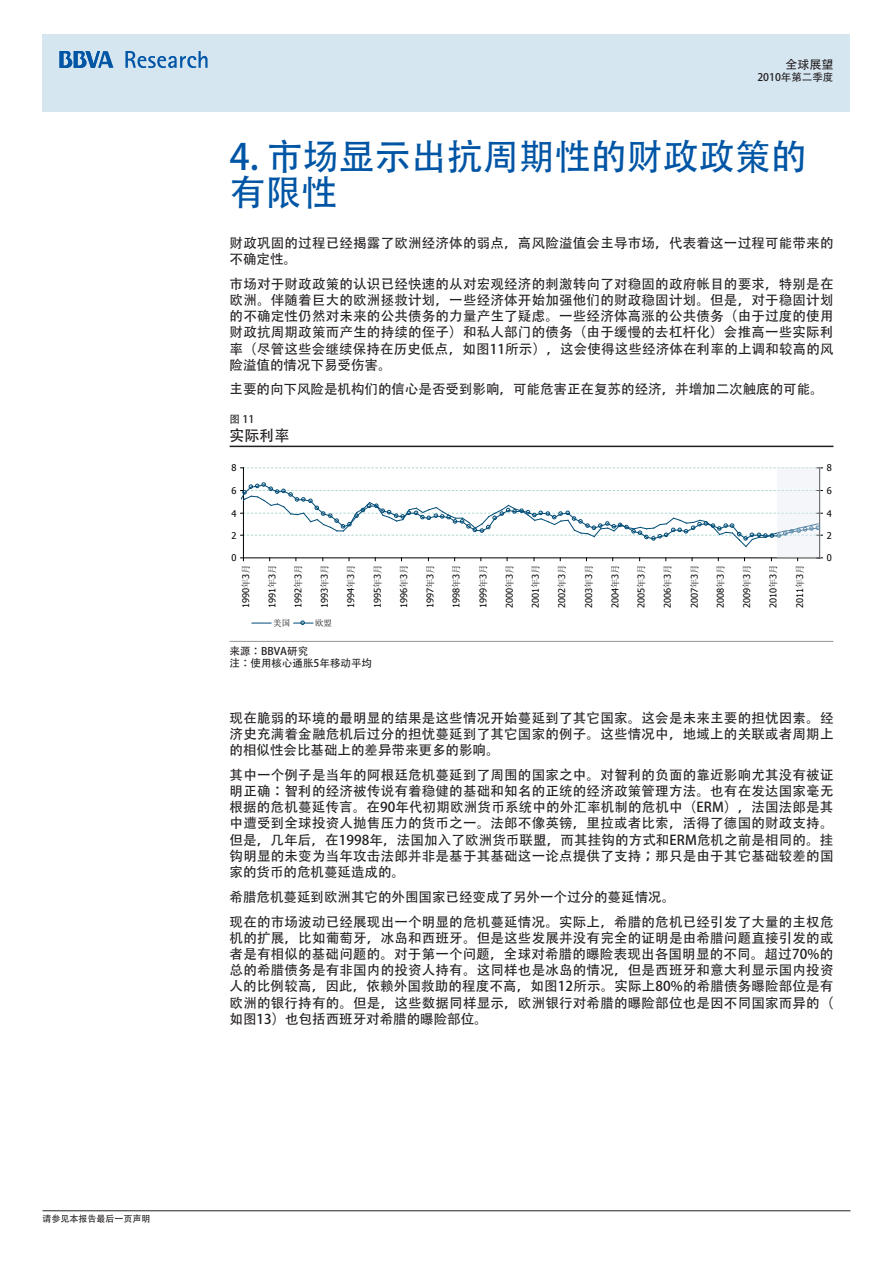
<style>
.page{position:relative;width:893px;height:1263px;background:#fff}
.page>*{position:absolute;margin:0;border:0;box-sizing:border-box;transform-origin:0 0}
.Titulo_Capitulo{font:36px/36px "Adobe Heiti Std";color:#0155a5}
.Tablas_-_2_titular_O{font:15px "Adobe Heiti Std";color:#231f20}
.C__de_Texto{font:13.5px/16.2px "Adobe Heiti Std";letter-spacing:.015em;color:#231f20;text-align:justify}
.t1{font:12px "Adobe Heiti Std";color:#231f20}
.Tablas_-_5_fuente_OK{font:10.5px/12.6px "Adobe Heiti Std";color:#231f20}
.Tablas_-_1__Indicado{font:10.5px "Adobe Heiti Std";color:#231f20}
.t2{font:9.15px "Tahoma";letter-spacing:-.01em;color:#000}
.t3{font:9px "Adobe Heiti Std";color:#231f20}
.t4{font:8.55px "Sim Sun";color:#000}
.s1{font-family:"Sim Sun"}
</style>
<div class="page">
<div style="left:43px;top:34px;width:807px;height:77px;background:#d6e6f0"></div>
<svg style="left:125px;top:51px;width:83px;height:17px"></svg>
<svg style="left:60px;top:51px;width:54px;height:17px"></svg>
<hr style="left:43px;top:1210px;width:807px;height:1px;background:#231f20">
<hr style="left:230px;top:446px;width:603px;height:1px;background:#231f20">
<hr style="left:243px;top:468px;width:1px;height:90px;background:#000">
<hr style="left:243px;top:558px;width:577px;height:1px;background:#000">
<svg style="left:241px;top:468px;width:581px;height:1px"></svg>
<svg style="left:241px;top:482px;width:581px;height:65px"></svg>
<svg style="left:252px;top:623px;width:19px;height:1px"></svg>
<svg style="left:294px;top:621px;width:19px;height:4px"></svg>
<div style="left:777px;top:467px;width:44px;height:91px;background:#e5eaf5;opacity:.41"></div>
<hr style="left:230px;top:641px;width:603px;height:1px;background:#939598">
<p class="t3" style="left:43px;top:1213px;width:109px">请参见本报告最后一页声明</p>
<p class="t1" style="left:785px;top:57px;width:50px">全球展望</p>
<p class="Tablas_-_5_fuente_OK" style="left:757px;top:71px;width:78px">2010年第二季度</p>
<p class="Titulo_Capitulo" style="left:230px;top:140px;width:579px">4. 市场显示出抗周期性的财政政策的有限性</p>
<p class="C__de_Texto" style="left:230px;top:235px;width:605px">财政巩固的过程已经揭露了欧洲经济体的弱点，高风险溢值会主导市场，代表着这一过程可能带来的不确定性。</p>
<p class="C__de_Texto" style="left:230px;top:276px;width:605px">市场对于财政政策的认识已经快速的从对宏观经济的刺激转向了对稳固的政府帐目的要求，特别是在欧洲。伴随着巨大的欧洲拯救计划，一些经济体开始加强他们的财政稳固计划。但是，对于稳固计划的不确定性仍然对未来的公共债务的力量产生了疑虑。一些经济体高涨的公共债务（由于过度的使用财政抗周期政策而产生的持续的侄子）和私人部门的债务（由于缓慢的去杠杆化）会推高一些实际利率（尽管这些会继续保持在历史低点，如图11所示），这会使得这些经济体在利率的上调和较高的风险溢值的情况下易受伤害。</p>
<p class="C__de_Texto" style="left:230px;top:382px;width:595px">主要的向下风险是机构们的信心是否受到影响，可能危害正在复苏的经济，并增加二次触底的可能。</p>
<p class="Tablas_-_1__Indicado" style="left:230px;top:413px;width:26px">图 11</p>
<p class="Tablas_-_2_titular_O" style="left:230px;top:427px;width:61px">实际利率</p>
<p class="t2" style="left:231px;top:462px;width:7px">8</p>
<p class="t2" style="left:827px;top:462px;width:7px">8</p>
<p class="t2" style="left:231px;top:485px;width:7px">6</p>
<p class="t2" style="left:827px;top:485px;width:7px">6</p>
<p class="t2" style="left:231px;top:507px;width:7px">4</p>
<p class="t2" style="left:827px;top:507px;width:7px">4</p>
<p class="t2" style="left:231px;top:529px;width:7px">2</p>
<p class="t2" style="left:827px;top:529px;width:7px">2</p>
<p class="t2" style="left:231px;top:552px;width:7px">0</p>
<p class="t2" style="left:827px;top:552px;width:7px">0</p>
<p class="t2" style="left:240px;top:608px;width:45px;rotate:-90deg">1990<span class="s1">年</span>3<span class="s1">月</span></p>
<p class="t2" style="left:266px;top:608px;width:45px;rotate:-90deg">1991<span class="s1">年</span>3<span class="s1">月</span></p>
<p class="t2" style="left:292px;top:608px;width:45px;rotate:-90deg">1992<span class="s1">年</span>3<span class="s1">月</span></p>
<p class="t2" style="left:318px;top:608px;width:45px;rotate:-90deg">1993<span class="s1">年</span>3<span class="s1">月</span></p>
<p class="t2" style="left:345px;top:608px;width:45px;rotate:-90deg">1994<span class="s1">年</span>3<span class="s1">月</span></p>
<p class="t2" style="left:371px;top:608px;width:45px;rotate:-90deg">1995<span class="s1">年</span>3<span class="s1">月</span></p>
<p class="t2" style="left:398px;top:608px;width:45px;rotate:-90deg">1996<span class="s1">年</span>3<span class="s1">月</span></p>
<p class="t2" style="left:424px;top:608px;width:45px;rotate:-90deg">1997<span class="s1">年</span>3<span class="s1">月</span></p>
<p class="t2" style="left:450px;top:608px;width:45px;rotate:-90deg">1998<span class="s1">年</span>3<span class="s1">月</span></p>
<p class="t2" style="left:477px;top:608px;width:45px;rotate:-90deg">1999<span class="s1">年</span>3<span class="s1">月</span></p>
<p class="t2" style="left:503px;top:608px;width:45px;rotate:-90deg">2000<span class="s1">年</span>3<span class="s1">月</span></p>
<p class="t2" style="left:529px;top:608px;width:45px;rotate:-90deg">2001<span class="s1">年</span>3<span class="s1">月</span></p>
<p class="t2" style="left:556px;top:608px;width:45px;rotate:-90deg">2002<span class="s1">年</span>3<span class="s1">月</span></p>
<p class="t2" style="left:583px;top:608px;width:45px;rotate:-90deg">2003<span class="s1">年</span>3<span class="s1">月</span></p>
<p class="t2" style="left:609px;top:608px;width:45px;rotate:-90deg">2004<span class="s1">年</span>3<span class="s1">月</span></p>
<p class="t2" style="left:635px;top:608px;width:45px;rotate:-90deg">2005<span class="s1">年</span>3<span class="s1">月</span></p>
<p class="t2" style="left:661px;top:608px;width:45px;rotate:-90deg">2006<span class="s1">年</span>3<span class="s1">月</span></p>
<p class="t2" style="left:688px;top:608px;width:45px;rotate:-90deg">2007<span class="s1">年</span>3<span class="s1">月</span></p>
<p class="t2" style="left:714px;top:608px;width:45px;rotate:-90deg">2008<span class="s1">年</span>3<span class="s1">月</span></p>
<p class="t2" style="left:741px;top:608px;width:45px;rotate:-90deg">2009<span class="s1">年</span>3<span class="s1">月</span></p>
<p class="t2" style="left:767px;top:608px;width:45px;rotate:-90deg">2010<span class="s1">年</span>3<span class="s1">月</span></p>
<p class="t2" style="left:794px;top:608px;width:45px;rotate:-90deg">2011<span class="s1">年</span>3<span class="s1">月</span></p>
<p class="t4" style="left:273px;top:619px;width:19px">美国</p>
<p class="t4" style="left:315px;top:619px;width:19px">欧盟</p>
<p class="Tablas_-_5_fuente_OK" style="left:230px;top:645px;width:144px">来源：BBVA研究<br>注：使用核心通胀5年移动平均</p>
<p class="C__de_Texto" style="left:230px;top:710px;width:605px">现在脆弱的环境的最明显的结果是这些情况开始蔓延到了其它国家。这会是未来主要的担忧因素。经济史充满着金融危机后过分的担忧蔓延到了其它国家的例子。这些情况中，地域上的关联或者周期上的相似性会比基础上的差异带来更多的影响。</p>
<p class="C__de_Texto" style="left:230px;top:767px;width:605px">其中一个例子是当年的阿根廷危机蔓延到了周围的国家之中。对智利的负面的靠近影响尤其没有被证明正确：智利的经济被传说有着稳健的基础和知名的正统的经济政策管理方法。也有在发达国家毫无根据的危机蔓延传言。在90年代初期欧洲货币系统中的外汇率机制的危机中（ERM），法国法郎是其中遭受到全球投资人抛售压力的货币之一。法郎不像英镑，里拉或者比索，活得了德国的财政支持。但是，几年后，在1998年，法国加入了欧洲货币联盟，而其挂钩的方式和ERM危机之前是相同的。挂钩明显的未变为当年攻击法郎并非是基于其基础这一论点提供了支持；那只是由于其它基础较差的国家的货币的危机蔓延造成的。</p>
<p class="C__de_Texto" style="left:230px;top:889px;width:447px">希腊危机蔓延到欧洲其它的外围国家已经变成了另外一个过分的蔓延情况。</p>
<p class="C__de_Texto" style="left:230px;top:914px;width:605px">现在的市场波动已经展现出一个明显的危机蔓延情况。实际上，希腊的危机已经引发了大量的主权危机的扩展，比如葡萄牙，冰岛和西班牙。但是这些发展并没有完全的证明是由希腊问题直接引发的或者是有相似的基础问题的。对于第一个问题，全球对希腊的曝险表现出各国明显的不同。超过70%的总的希腊债务是有非国内的投资人持有。这同样也是冰岛的情况，但是西班牙和意大利显示国内投资人的比例较高，因此，依赖外国救助的程度不高，如图12所示。实际上80%的希腊债务曝险部位是有欧洲的银行持有的。但是，这些数据同样显示，欧洲银行对希腊的曝险部位也是因不同国家而异的（如图13）也包括西班牙对希腊的曝险部位。</p>
</div>
